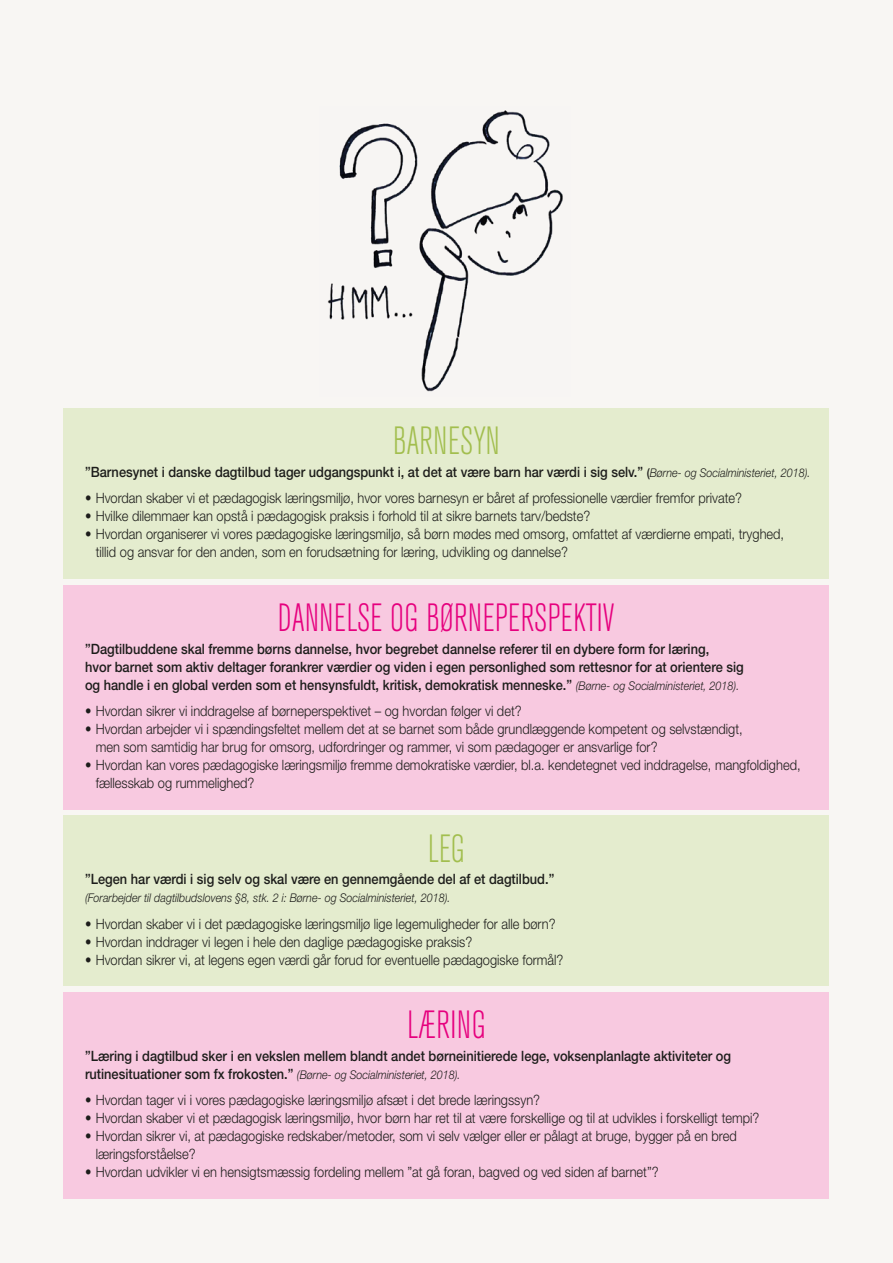
<style>
.page{position:relative;width:893px;height:1263px;background:#f8f6f3}
.page>*{position:absolute;margin:0;border:0;box-sizing:border-box;transform-origin:0 0}
.t1{font:300 condensed 39px "Akzidenz Grotesk BE";letter-spacing:.01em;color:#e6007e;scale:.9 1}
.t2{font:300 condensed 39px "Akzidenz Grotesk BE";color:#a2be4e;scale:.9 1}
.t3{font:300 14.25px/18px "Helvetica Neue LT Std";color:#1d1d1b;scale:.9 1}
.t4{font:500 14.25px/18px "Helvetica Neue LT Std";color:#1d1d1b;scale:.9 1}
.t5{font:italic 300 12px "Helvetica Neue LT Std";color:#1d1d1b;scale:.9 1}
.s1{font-size:12px}
.s2{font-weight:300;font-style:italic;font-size:12px}
</style>
<div class="page">
<div style="left:64px;top:408px;width:765px;height:171px;background:#e4ecce"></div>
<div style="left:64px;top:816px;width:765px;height:170px;background:#e4ecce"></div>
<div style="left:64px;top:585px;width:765px;height:224px;background:#f8c9e0"></div>
<div style="left:64px;top:992px;width:765px;height:207px;background:#f8c9e0"></div>
<img style="left:320px;top:107px;width:250px;height:289px">
<h1 class="t2" style="left:393px;top:420px;width:120px">BARNESYN</h1>
<p class="t4" style="left:85px;top:463px;width:808px">”Barnesynet i danske dagtilbud tager udgangspunkt i, at det at være barn har værdi i sig selv.” <span class="s1">(</span><span class="s2">Børne- og Socialministeriet, 2018).</span></p>
<p class="t3" style="left:85px;top:489px;width:732px">• Hvordan skaber vi et pædagogisk læringsmiljø, hvor vores barnesyn er båret af professionelle værdier fremfor private?</p>
<p class="t3" style="left:85px;top:507px;width:563px">• Hvilke dilemmaer kan opstå i pædagogisk praksis i forhold til at sikre barnets tarv/bedste?</p>
<p class="t3" style="left:96px;top:525px;width:766px;text-indent:-11px">• Hvordan organiserer vi vores pædagogiske læringsmiljø, så børn mødes med omsorg, omfattet af værdierne empati, tryghed, tillid og ansvar for den anden, som en forudsætning for læring, udvikling og dannelse?</p>
<h1 class="t1" style="left:278px;top:597px;width:376px">DANNELSE OG BØRNEPERSPEKTIV</h1>
<p class="t4" style="left:85px;top:639px;width:733px">”Dagtilbuddene skal fremme børns dannelse, hvor begrebet dannelse referer til en dybere form for læring,<br>hvor barnet som aktiv deltager forankrer værdier og viden i egen personlighed som rettesnor for at orientere sig og handle i en global verden som et hensynsfuldt, kritisk, demokratisk menneske.” <span class="s2">(Børne- og Socialministeriet, 2018).</span></p>
<p class="t3" style="left:85px;top:702px;width:487px">• Hvordan sikrer vi inddragelse af børneperspektivet – og hvordan følger vi det?</p>
<p class="t3" style="left:96px;top:720px;width:720px;text-indent:-11px">• Hvordan arbejder vi i spændingsfeltet mellem det at se barnet som både grundlæggende kompetent og selvstændigt, men som samtidig har brug for omsorg, udfordringer og rammer, vi som pædagoger er ansvarlige for?</p>
<p class="t3" style="left:96px;top:756px;width:785px;text-indent:-11px">• Hvordan kan vores pædagogiske læringsmiljø fremme demokratiske værdier, bl.a. kendetegnet ved inddragelse, mangfoldighed, fællesskab og rummelighed?</p>
<h1 class="t2" style="left:428px;top:827px;width:42px">LEG</h1>
<p class="t4" style="left:85px;top:870px;width:523px">”Legen har værdi i sig selv og skal være en gennemgående del af et dagtilbud.”</p>
<p class="t5" style="left:85px;top:891px;width:408px">(Forarbejder til dagtilbudslovens §8, stk. 2 i: Børne- og Socialministeriet, 2018).</p>
<p class="t3" style="left:85px;top:914px;width:524px">• Hvordan skaber vi i det pædagogiske læringsmiljø lige legemuligheder for alle børn?</p>
<p class="t3" style="left:85px;top:932px;width:432px">• Hvordan inddrager vi legen i hele den daglige pædagogiske praksis?</p>
<p class="t3" style="left:85px;top:950px;width:533px">• Hvordan sikrer vi, at legens egen værdi går forud for eventuelle pædagogiske formål?</p>
<h1 class="t1" style="left:407px;top:1004px;width:89px">LÆRING</h1>
<p class="t4" style="left:85px;top:1047px;width:719px">”Læring i dagtilbud sker i en vekslen mellem blandt andet børneinitierede lege, voksenplanlagte aktiviteter og rutinesituationer som fx frokosten.” <span class="s2">(Børne- og Socialministeriet, 2018).</span></p>
<p class="t3" style="left:85px;top:1091px;width:507px">• Hvordan tager vi i vores pædagogiske læringsmiljø afsæt i det brede læringssyn?</p>
<p class="t3" style="left:85px;top:1109px;width:751px">• Hvordan skaber vi et pædagogisk læringsmiljø, hvor børn har ret til at være forskellige og til at udvikles i forskelligt tempi?</p>
<p class="t3" style="left:96px;top:1127px;width:714px;text-indent:-11px">• Hvordan sikrer vi, at pædagogiske redskaber/metoder, som vi selv vælger eller er pålagt at bruge, bygger på en bred læringsforståelse?</p>
<p class="t3" style="left:85px;top:1163px;width:639px">• Hvordan udvikler vi en hensigtsmæssig fordeling mellem ”at gå foran, bagved og ved siden af barnet”?</p>
</div>
